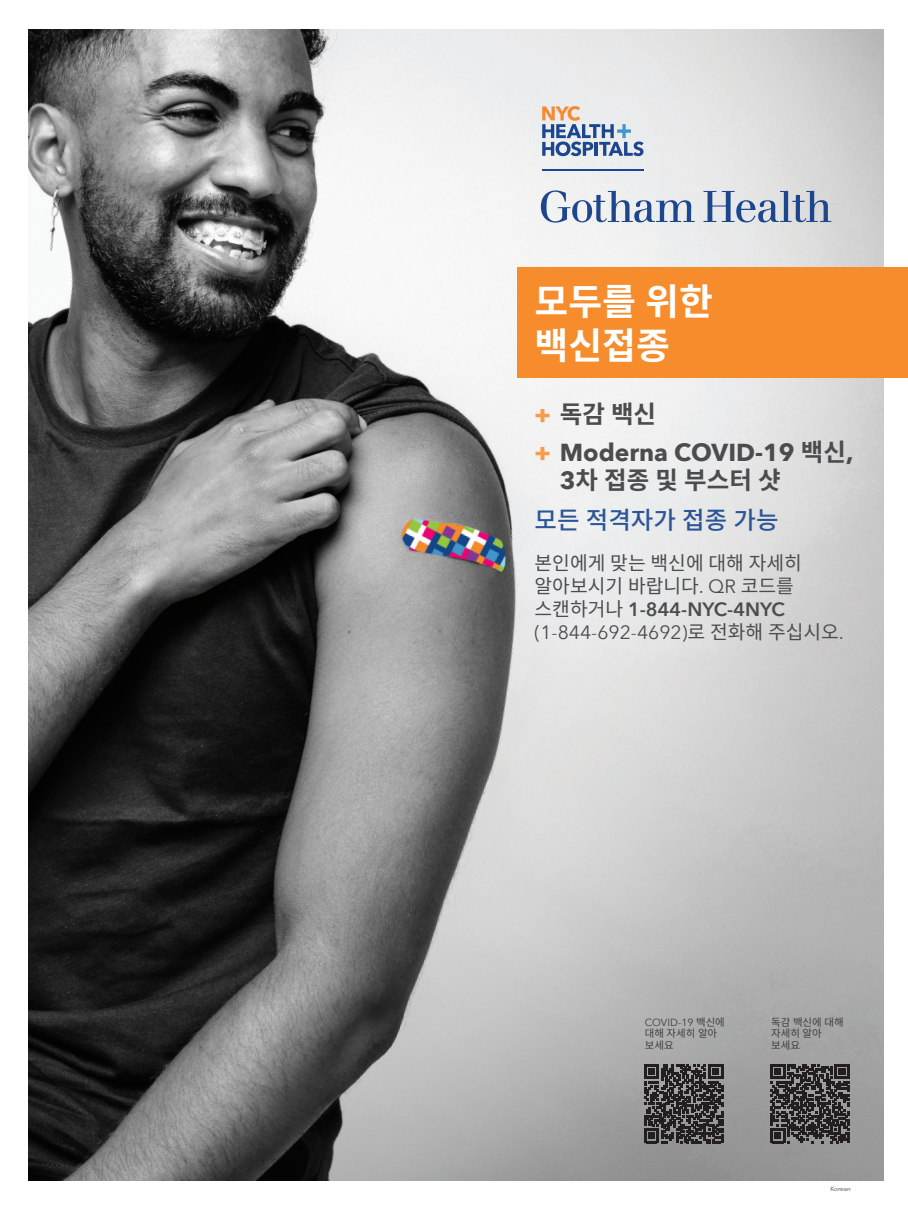
<style>
.page{position:relative;width:908px;height:1210px;background:#fff}
.page>*{position:absolute;margin:0;border:0;box-sizing:border-box;transform-origin:0 0}
.t1{font:700 36.75px/44.1px "Noto Sans KR";color:#fff}
.t2{font:700 24.5px/28px "Avenir Next";color:#4b4c4d}
.t3{font:500 24.5px "Noto Sans KR";color:#2c5598}
.t4{font:700 24.5px "Noto Sans KR";color:#4b4c4d}
.t5{font:19.25px/23.1px "Noto Sans KR";color:#4b4c4d}
.text{font:10.43px/11.2px "Noto Sans KR";color:#3e3e3f}
.text-2{font:6.3px "Avenir Next";letter-spacing:-.005em;color:#3e3e3f}
.s1{font-family:"Avenir Next";font-weight:800;color:#f89c4b}
.s2{font-weight:800;color:#f89c4b}
.s3{font-family:"Noto Sans KR"}
.s4{font-family:"Avenir Next"}
.s5{font-family:"Avenir Next";font-weight:600}
</style>
<div class="page">
<img style="left:29px;top:29px;width:854px;height:1151px">
<svg style="left:542px;top:106px;width:101px;height:50px;background:#b2b9c8"></svg>
<hr style="left:542px;top:169px;width:101px;height:1px;background:#1c468d">
<svg style="left:540px;top:190px;width:154px;height:33px"></svg>
<svg style="left:703px;top:191px;width:128px;height:31px;background:#a4b1c7"></svg>
<div style="left:517px;top:268px;width:390px;height:110px;background:#f68c2c"></div>
<svg style="left:770px;top:1064px;width:79px;height:79px;background:#4a4747"></svg>
<svg style="left:643px;top:1064px;width:79px;height:79px;background:#4a4748"></svg>
<p class="t1" style="left:534px;top:280px;width:180px">모두를 위한 백신접종</p>
<p class="t4" style="left:534px;top:400px;width:123px"><span class="s1">+</span> 독감 백신</p>
<p class="t2" style="left:559px;top:438px;width:295px;text-indent:-25px"><span class="s2">+</span> Moderna COVID-19 <span class="s3">백신</span>,<br>3<span class="s3">차 접종 및 부스터 샷</span></p>
<p class="t3" style="left:534px;top:506px;width:245px">모든 적격자가 접종 가능</p>
<p class="t5" style="left:534px;top:551px;width:311px">본인에게 맞는 백신에 대해 자세히 알아보시기 바랍니다<span class="s4">. QR</span> 코드를 스캔하거나 <span class="s5">1-844-NYC-4NYC </span><span class="s4">(1-844-692-4692)</span>로 전화해 주십시오<span class="s4">.</span></p>
<p class="text" style="left:644px;top:1017px;width:82px"><span class="s4">COVID-19</span> 백신에 대해 자세히 알아 보세요</p>
<p class="text" style="left:771px;top:1017px;width:74px">독감 백신에 대해 자세히 알아 보세요</p>
<p class="text-2" style="left:830px;top:1183px;width:22px">Korean</p>
</div>
